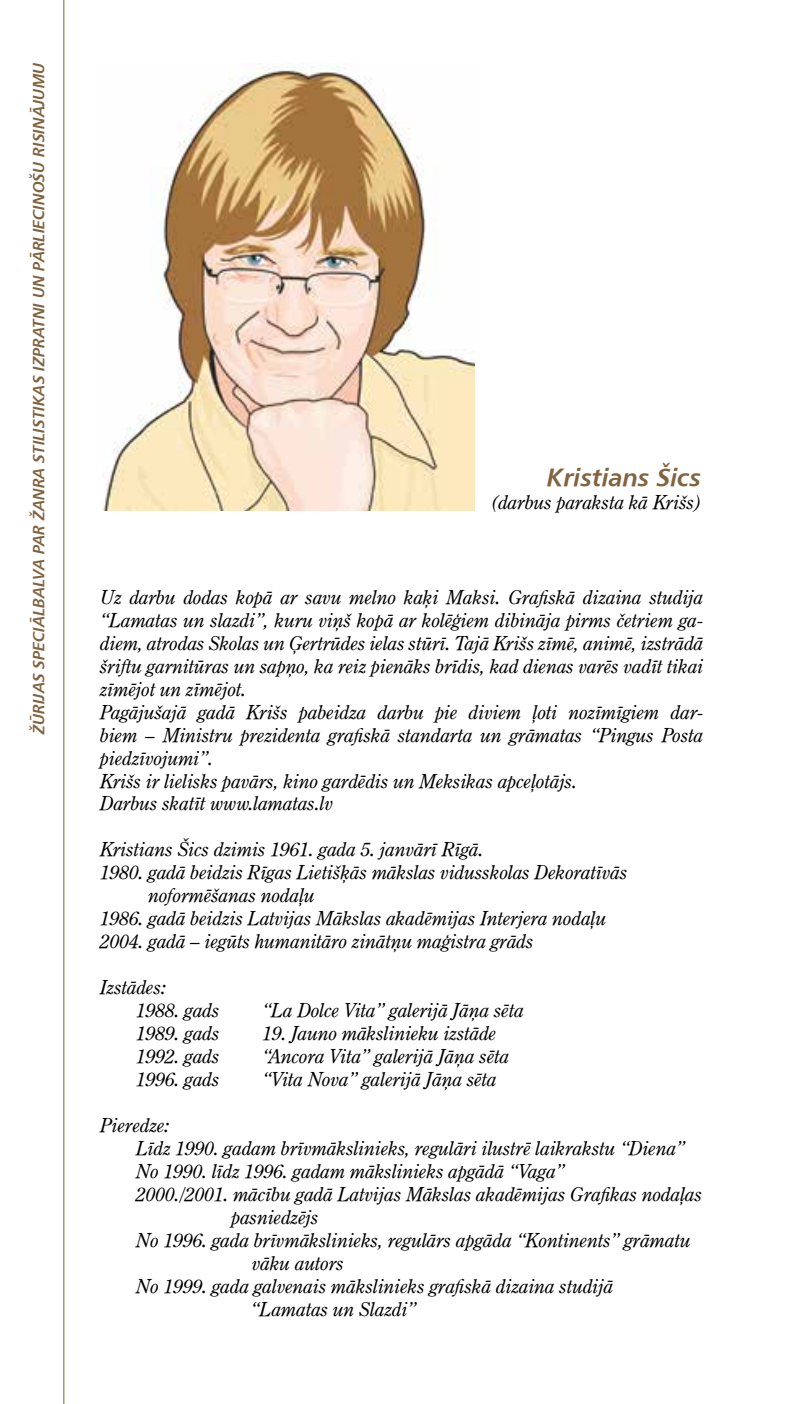
<style>
.page{position:relative;width:798px;height:1404px;background:#fff}
.page>*{position:absolute;margin:0;border:0;box-sizing:border-box;transform-origin:0 0}
.t1{font:24.75px "Humanist 777 TL Bold Italic B";color:#81633f}
.t2{font:italic 19.12px/22.9px "Century Oldstyle TL";color:#000}
.t3{font:15.75px "Humanist 777 TL Bold Italic B";color:#81633f}
</style>
<div class="page">
<img style="left:103px;top:64px;width:372px;height:446px">
<hr style="left:63px;top:0;width:1px;height:1403px;background:#81633f">
<p class="t3" style="left:28px;top:734px;width:673px;rotate:-90deg">ŽŪRIJAS SPECIĀLBALVA PAR ŽANRA STILISTIKAS IZPRATNI UN PĀRLIECINOŠU RISINĀJUMU</p>
<p class="t1" style="left:547px;top:461px;width:155px">Kristians Šics</p>
<p class="t2" style="left:492px;top:490px;width:210px">(darbus paraksta kā Krišs)</p>
<p class="t2" style="left:100px;top:585px;width:604px">Uz darbu dodas kopā ar savu melno kaķi Maksi. Grafiskā dizaina studija “Lamatas un slazdi”, kuru viņš kopā ar kolēģiem dibināja pirms četriem ga&shy;diem, atrodas Skolas un Ģertrūdes ielas stūrī. Tajā Krišs zīmē, animē, izstrādā šriftu garnitūras un sapņo, ka reiz pienāks brīdis, kad dienas varēs vadīt tikai zīmējot un zīmējot.<br>Pagājušajā gadā Krišs pabeidza darbu pie diviem ļoti nozīmīgiem dar&shy;biem – Ministru prezidenta grafiskā standarta un grāmatas “Pingus Posta piedzīvojumi”.<br>Krišs ir lielisks pavārs, kino gardēdis un Meksikas apceļotājs.<br>Darbus skatīt www.lamatas.lv</p>
<p class="t2" style="left:100px;top:837px;width:385px">Kristians Šics dzimis 1961. gada 5. janvārī Rīgā.</p>
<p class="t2" style="left:100px;top:860px;width:528px">1980. gadā beidzis Rīgas Lietišķās mākslas vidusskolas Dekoratīvās</p>
<p class="t2" style="left:149px;top:883px;width:168px">noformēšanas nodaļu</p>
<p class="t2" style="left:100px;top:906px;width:507px">1986. gadā beidzis Latvijas Mākslas akadēmijas Interjera nodaļu</p>
<p class="t2" style="left:100px;top:929px;width:434px">2004. gadā – iegūts humanitāro zinātņu maģistra grāds</p>
<p class="t2" style="left:136px;top:975px;width:85px;text-indent:-36px">Izstādes:<br>1988. gads</p>
<p class="t2" style="left:262px;top:998px;width:263px">“La Dolce Vita” galerijā Jāņa sēta</p>
<p class="t2" style="left:136px;top:1021px;width:85px">1989. gads</p>
<p class="t2" style="left:262px;top:1021px;width:235px">19. Jauno mākslinieku izstāde</p>
<p class="t2" style="left:136px;top:1044px;width:85px">1992. gads</p>
<p class="t2" style="left:262px;top:1044px;width:248px">“Ancora Vita” galerijā Jāņa sēta</p>
<p class="t2" style="left:136px;top:1067px;width:85px">1996. gads</p>
<p class="t2" style="left:262px;top:1067px;width:236px">“Vita Nova” galerijā Jāņa sēta</p>
<p class="t2" style="left:100px;top:1113px;width:71px">Pieredze:</p>
<p class="t2" style="left:136px;top:1136px;width:550px">Līdz 1990. gadam brīvmākslinieks, regulāri ilustrē laikrakstu “Diena”</p>
<p class="t2" style="left:136px;top:1159px;width:430px">No 1990. līdz 1996. gadam mākslinieks apgādā “Vaga”</p>
<p class="t2" style="left:136px;top:1182px;width:567px">2000./2001. mācību gadā Latvijas Mākslas akadēmijas Grafikas nodaļas</p>
<p class="t2" style="left:232px;top:1205px;width:89px">pasniedzējs</p>
<p class="t2" style="left:136px;top:1228px;width:556px">No 1996. gada brīvmākslinieks, regulārs apgāda “Kontinents” grāmatu</p>
<p class="t2" style="left:252px;top:1250px;width:93px">vāku autors</p>
<p class="t2" style="left:136px;top:1273px;width:478px">No 1999. gada galvenais mākslinieks grafiskā dizaina studijā</p>
<p class="t2" style="left:251px;top:1296px;width:167px">“Lamatas un Slazdi”</p>
</div>
